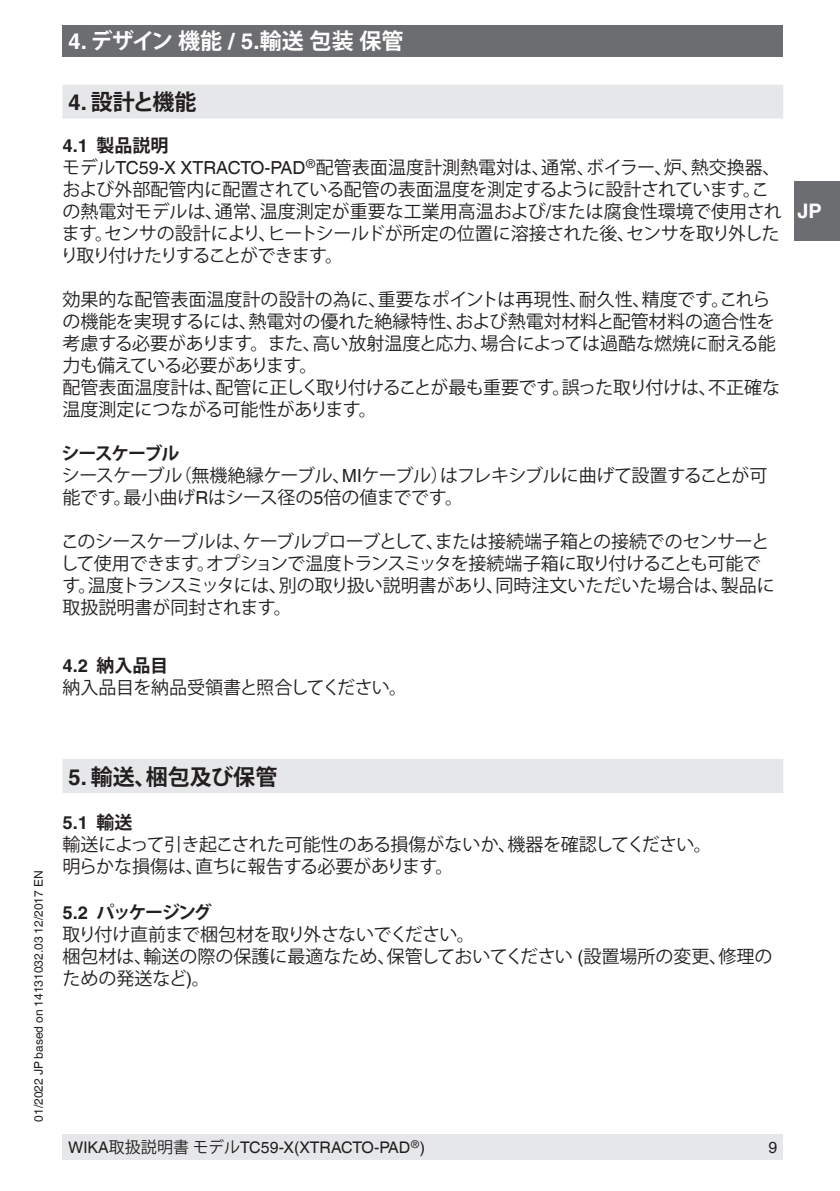
<style>
.page{position:relative;width:840px;height:1191px;background:#fff}
.page>*{position:absolute;margin:0;border:0;box-sizing:border-box;transform-origin:0 0}
.t1{font:700 22px "Koz Go Pro";color:#231f20}
.t2{font:700 22px "Koz Go Pro";color:#fff}
.t3{font:700 20px "Helvetica World";color:#fff}
.t4{font:18px/22px "Koz Go Pro";letter-spacing:-.01em;color:#231f20}
.t5{font:18px/22px "Koz Go Pro";letter-spacing:-.03em;color:#231f20}
.t6{font:700 18px "Helvetica World";color:#231f20}
.t7{font:16px "Helvetica World";color:#231f20}
.t8{font:12px "Helvetica World";color:#231f20}
.s1{font-family:"Helvetica World"}
.s2{font-family:"Helvetica World";font-weight:700}
.s3{font-weight:700}
.s4{font-family:"Koz Go Pro"}
</style>
<div class="page">
<div style="left:794px;top:181px;width:45px;height:60px;background:#6c6d70"></div>
<div style="left:62px;top:26px;width:720px;height:31px;background:#6c6d70"></div>
<div style="left:62px;top:1134px;width:720px;height:25px;background:#e6e7e9"></div>
<div style="left:62px;top:85px;width:720px;height:34px;background:#e6e7e9"></div>
<div style="left:62px;top:759px;width:720px;height:34px;background:#e6e7e9"></div>
<p class="t2" style="left:68px;top:27px;width:337px"><span class="s1">4.</span> デザイン機能 <span class="s1">/ 5.</span>輸送包装保管</p>
<p class="t1" style="left:68px;top:88px;width:130px"><span class="s1">4.</span> 設計と機能</p>
<p class="t4" style="left:60px;top:135px;width:722px"><span class="s2">4.1</span> <span class="s3">製品説明<br></span>モデル<span class="s1">TC59-X XTRACTO-PAD</span><sup>®</sup>配管表面温度計測熱電対は、通常、ボイラー、炉、熱交換器、および外部配管内に配置されている配管の表面温度を測定するように設計されています。この熱電対モデルは、通常、温度測定が重要な工業用高温および<span class="s1">/</span>または腐食性環境で使用されます。センサの設計により、ヒートシールドが所定の位置に溶接された後、センサを取り外したり取り付けたりすることができます。</p>
<p class="t4" style="left:62px;top:289px;width:718px">効果的な配管表面温度計の設計の為に、重要なポイントは再現性、耐久性、精度です。これらの機能を実現するには、熱電対の優れた絶縁特性、および熱電対材料と配管材料の適合性を考慮する必要があります。また、高い放射温度と応力、場合によっては過酷な燃焼に耐える能力も備えている必要があります。<br>配管表面温度計は、配管に正しく取り付けることが最も重要です。誤った取り付けは、不正確な温度測定につながる可能性があります。</p>
<p class="t5" style="left:61px;top:443px;width:707px"><span class="s3">シースケーブル<br></span>シースケーブル（無機絶縁ケーブル、<span class="s1">MI</span>ケーブル）はフレキシブルに曲げて設置することが可能です。最小曲げ<span class="s1">R</span>はシース径の<span class="s1">5</span>倍の値までです。</p>
<p class="t5" style="left:61px;top:531px;width:715px">このシースケーブルは、ケーブルプローブとして、または接続端子箱との接続でのセンサーとして使用できます。オプションで温度トランスミッタを接続端子箱に取り付けることも可能です。温度トランスミッタには、別の取り扱い説明書があり、同時注文いただいた場合は、製品に取扱説明書が同封されます。</p>
<p class="t4" style="left:62px;top:655px;width:346px"><span class="s2">4.2</span> <span class="s3">納入品目<br></span>納入品目を納品受領書と照合してください。</p>
<p class="t3" style="left:797px;top:200px;width:26px">JP</p>
<p class="t8" style="left:32px;top:1121px;width:253px;rotate:-90deg">01/2022 JP based on 14131032.03 12/2017 EN</p>
<p class="t1" style="left:68px;top:762px;width:211px"><span class="s1">5.</span> 輸送、梱包及び保管</p>
<p class="t6" style="left:62px;top:812px;width:72px">5.1 <span class="s4">輸送</span></p>
<p class="t4" style="left:62px;top:833px;width:650px">輸送によって引き起こされた可能性のある損傷がないか、機器を確認してください。明らかな損傷は、直ちに報告する必要があります。</p>
<p class="t4" style="left:62px;top:901px;width:711px"><span class="s2">5.2</span> <span class="s3">パッケージング<br></span>取り付け直前まで梱包材を取り外さないでください。<br>梱包材は、輸送の際の保護に最適なため、保管しておいてください <span class="s1">(</span>設置場所の変更、修理のための発送など<span class="s1">)</span>。</p>
<p class="t7" style="left:68px;top:1137px;width:358px">WIKA<span class="s4">取扱説明書モデル</span>TC59-X(XTRACTO-PAD<sup>®</sup>)</p>
<p class="t7" style="left:768px;top:1137px;width:10px">9</p>
</div>
